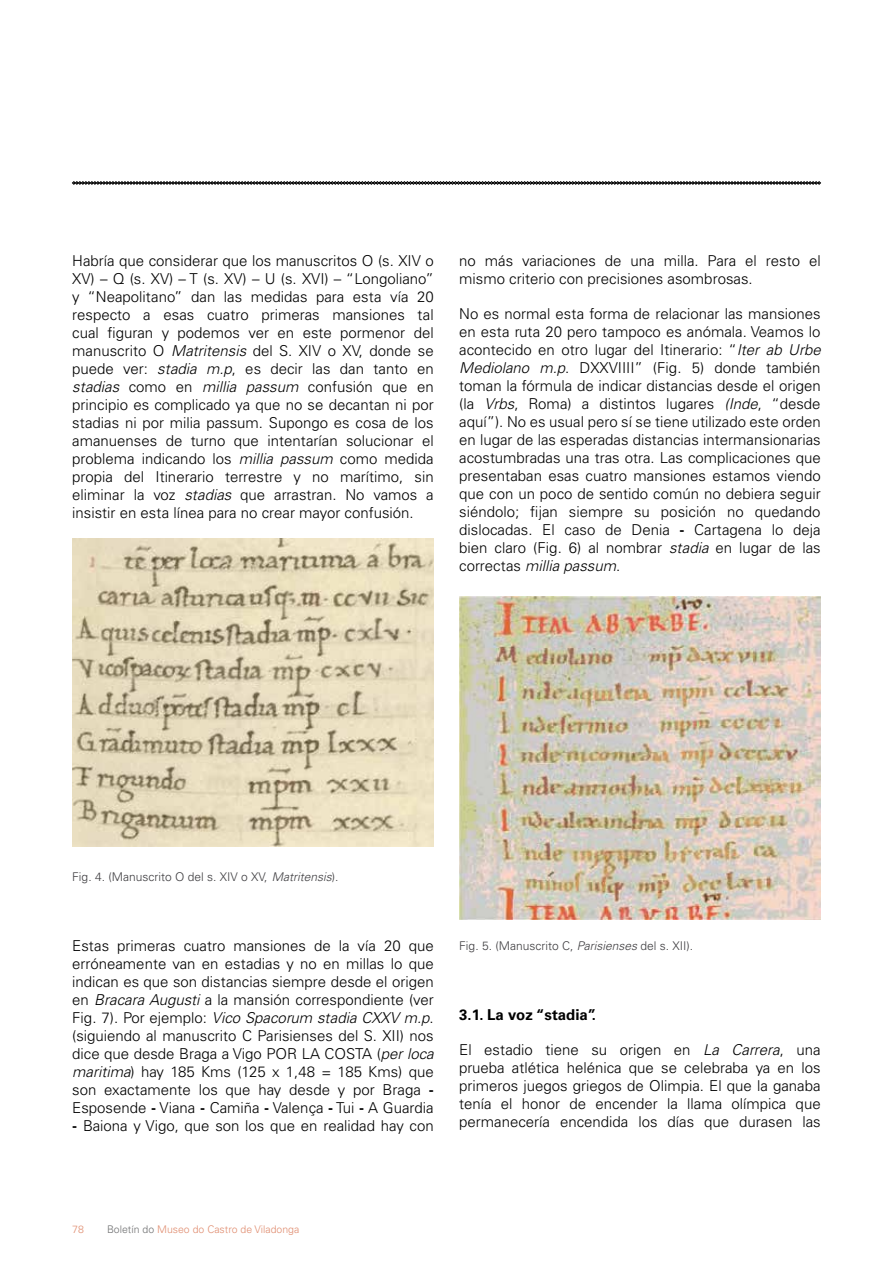
<style>
.page{position:relative;width:893px;height:1263px;background:#fff}
.page>*{position:absolute;margin:0;border:0;box-sizing:border-box;transform-origin:0 0}
.t1{font:300 15px/18px "Univers LT Std";color:#000;text-align:justify}
.t2{font:700 15px "Univers LT Std";color:#000}
.t3{font:300 12px "Univers LT Std";color:#3e3d40}
.t4{font:300 10.5px "Univers LT Std";color:#e08d70}
.s1{font-style:italic}
.s2{font-weight:700}
.s3{color:#707172}
</style>
<div class="page">
<svg style="left:72px;top:181px;width:749px;height:4px;background:#616161"></svg>
<img style="left:72px;top:538px;width:362px;height:308px">
<img style="left:459px;top:596px;width:362px;height:323px">
<p class="t1" style="left:72px;top:252px;width:363px">Habría que considerar que los manuscritos O (s. XIV o XV) – Q (s. XV) – T (s. XV) – U (s. XVI) – “Longoliano” y “Neapolitano” dan las medidas para esta vía 20 respecto a esas cuatro primeras mansiones tal cual figuran y podemos ver en este pormenor del manuscrito O <span class="s1">Matritensis</span> del S. XIV o XV, donde se puede ver: <span class="s1">stadia m.p</span>, es decir las dan tanto en <span class="s1">stadias</span> como en <span class="s1">millia passum</span> confusión que en principio es complicado ya que no se decantan ni por stadias ni por milia passum. Supongo es cosa de los amanuenses de turno que intentarían solucionar el problema indicando los <span class="s1">millia passum</span> como medida propia del Itinerario terrestre y no marítimo, sin eliminar la voz <span class="s1">stadias</span> que arrastran. No vamos a insistir en esta línea para no crear mayor confusión.</p>
<p class="t1" style="left:459px;top:252px;width:363px">no más variaciones de una milla. Para el resto el mismo criterio con precisiones asombrosas.</p>
<p class="t1" style="left:459px;top:305px;width:363px">No es normal esta forma de relacionar las mansiones en esta ruta 20 pero tampoco es anómala. Veamos lo acontecido en otro lugar del Itinerario: “<span class="s1">Iter ab Urbe Mediolano m.p</span>. DXXVIIII” (Fig. 5) donde también toman la fórmula de indicar distancias desde el origen (la <span class="s1">Vrbs</span>, Roma) a distintos lugares <span class="s1">(Inde</span>, “desde aquí”). No es usual pero sí se tiene utilizado este orden en lugar de las esperadas distancias intermansionarias acostumbradas una tras otra. Las complicaciones que presentaban esas cuatro mansiones estamos viendo que con un poco de sentido común no debiera seguir siéndolo; fijan siempre su posición no quedando dislocadas. El caso de Denia <span class="s2">-</span> Cartagena lo deja bien claro (Fig. 6) al nombrar <span class="s1">stadia</span> en lugar de las correctas <span class="s1">millia passum</span>.</p>
<p class="t3" style="left:72px;top:870px;width:268px">Fig. 4. (Manuscrito O del s. XIV o XV, <span class="s1">Matritensis</span>).</p>
<p class="t1" style="left:72px;top:937px;width:363px">Estas primeras cuatro mansiones de la vía 20 que erróneamente van en estadias y no en millas lo que indican es que son distancias siempre desde el origen en <span class="s1">Bracara Augusti</span> a la mansión correspondiente (ver Fig. 7). Por ejemplo: <span class="s1">Vico Spacorum stadia CXXV m.p</span>. (siguiendo al manuscrito C Parisienses del S. XII) nos dice que desde Braga a Vigo POR LA COSTA (<span class="s1">per loca maritima</span>) hay 185 Kms (125 x 1,48 = 185 Kms) que son exactamente los que hay desde y por Braga <span class="s2">- </span>Esposende <span class="s2">-</span> Viana <span class="s2">-</span> Camiña <span class="s2">-</span> Valença <span class="s2">-</span> Tui <span class="s2">-</span> A Guardia</p>
<p class="t1" style="left:72px;top:1117px;width:363px"><span class="s2">-</span> Baiona y Vigo, que son los que en realidad hay con</p>
<p class="t3" style="left:459px;top:939px;width:235px">Fig. 5. (Manuscrito C, <span class="s1">Parisienses</span> del s. XII).</p>
<p class="t2" style="left:459px;top:1006px;width:139px">3.1. La voz “stadia”.</p>
<p class="t1" style="left:459px;top:1041px;width:363px">El estadio tiene su origen en <span class="s1">La Carrera</span>, una prueba atlética helénica que se celebraba ya en los primeros juegos griegos de Olimpia. El que la ganaba tenía el honor de encender la llama olímpica que permanecería encendida los días que durasen las</p>
<p class="t4" style="left:72px;top:1223px;width:13px">78</p>
<p class="t4" style="left:107px;top:1223px;width:194px"><span class="s3">Boletín do</span> Museo do Castro de Viladonga</p>
</div>
